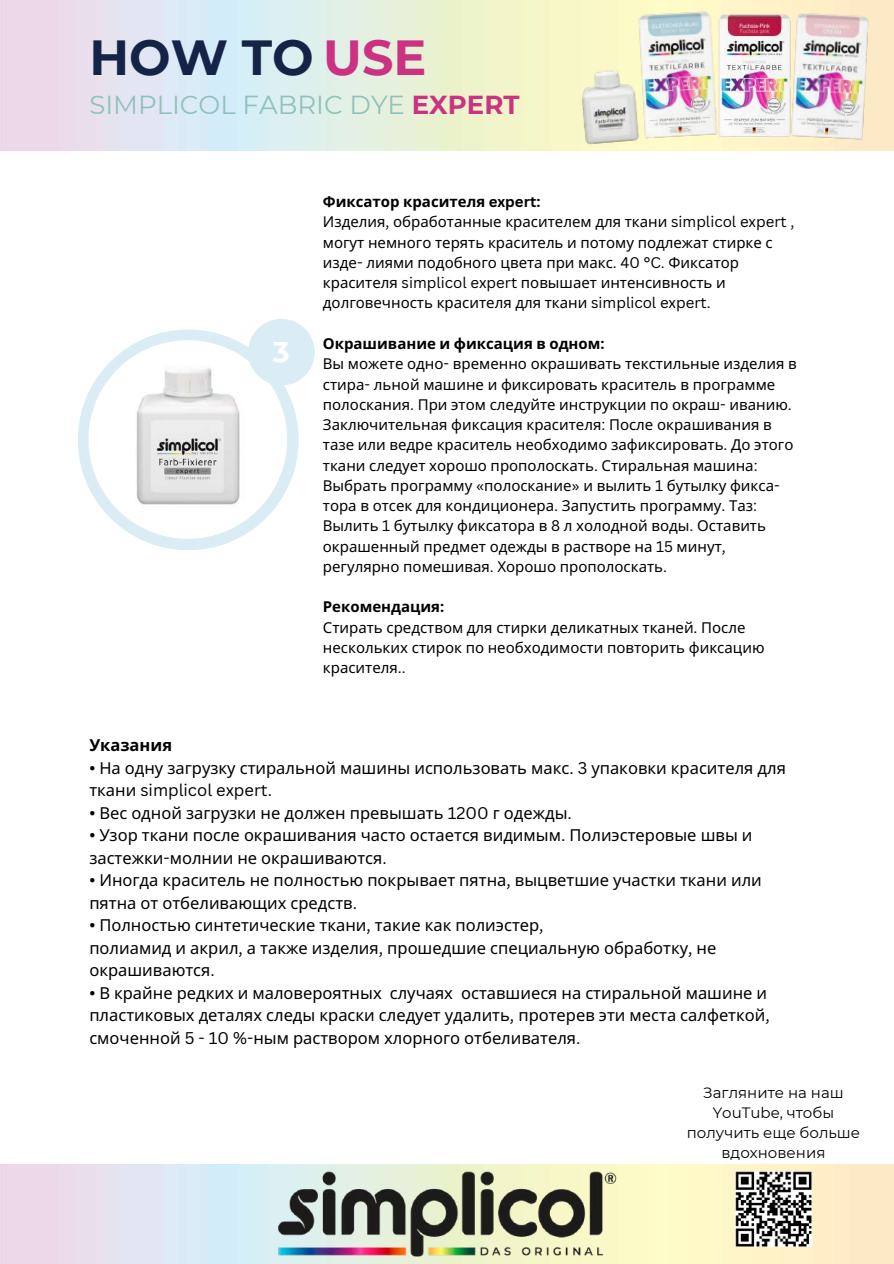
<style>
.page{position:relative;width:894px;height:1264px;background:#fff}
.page>*{position:absolute;margin:0;border:0;box-sizing:border-box;transform-origin:0 0}
.t1{font:700 49.2px "Montserrat";color:#142346}
.t2{font:700 28.5px "Montserrat";color:#fff}
.t3{font:25.95px "Montserrat";color:#91c1bc}
.t4{font:16.5px/22.5px "Noto Sans";color:#000}
.t5{font:16.5px "Canva Sans";color:#000}
.t6{font:700 16.5px "Noto Sans";color:#000}
.t7{font:15px/20.2px "Noto Sans";color:#000}
.t8{font:15px/20.2px "Montserrat";color:#000;text-align:center}
.s1{color:#cc3282}
.s2{font-weight:700;color:#cc3282}
.s3{font-weight:700}
.s4{font-family:"Canva Sans";font-weight:700}
.s5{font-family:"Canva Sans"}
.s6{font-family:"Noto Sans"}
</style>
<div class="page">
<img style="left:0;top:1164px;width:893px;height:99px">
<img style="left:758px;top:0;width:135px;height:151px">
<img style="left:597px;top:0;width:161px;height:151px">
<img style="left:553px;top:44px;width:112px;height:107px">
<div style="left:78px;top:329px;width:220px;height:221px;background:#daecf4;border-radius:50%"></div>
<img style="left:88px;top:340px;width:199px;height:199px">
<div style="left:248px;top:319px;width:66px;height:66px;background:#daecf4;border-radius:50%"></div>
<img style="left:276px;top:1171px;width:341px;height:85px">
<img style="left:735px;top:1171px;width:75px;height:75px">
<h1 class="t1" style="left:89px;top:27px;width:338px">HOW TO <span class="s1">USE</span></h1>
<h3 class="t3" style="left:89px;top:89px;width:431px">SIMPLICOL FABRIC DYE <span class="s2">EXPERT</span></h3>
<h2 class="t2" style="left:273px;top:334px;width:18px">3</h2>
<p class="t7" style="left:323px;top:191px;width:473px"><span class="s3">Фиксатор красителя</span> <span class="s4">expert:<br></span>Изделия<span class="s5">,</span> обработанные красителем для ткани <span class="s5">simplicol expert , </span>могут немного терять краситель и потому подлежат стирке с изде<span class="s5">-</span> лиями подобного цвета при макс<span class="s5">. 40 °C.</span> Фиксатор красителя <span class="s5">simplicol expert</span> повышает интенсивность и долговечность красителя для ткани <span class="s5">simplicol expert.</span></p>
<p class="t7" style="left:323px;top:333px;width:475px"><span class="s3">Окрашивание и фиксация в одном</span><span class="s4">:<br></span>Вы можете одно<span class="s5">-</span> временно окрашивать текстильные изделия в стира<span class="s5">-</span> льной машине и фиксировать краситель в программе полоскания<span class="s5">.</span> При этом следуйте инструкции по окраш<span class="s5">-</span> иванию<span class="s5">.<br></span>Заключительная фиксация красителя<span class="s5">:</span> После окрашивания в тазе или ведре краситель необходимо зафиксировать<span class="s5">.</span> До этого ткани следует хорошо прополоскать<span class="s5">.</span> Стиральная машина<span class="s5">:<br></span>Выбрать программу <span class="s5">«</span>полоскание<span class="s5">»</span> и вылить <span class="s5">1</span> бутылку фикса&shy;тора в отсек для кондиционера<span class="s5">.</span> Запустить программу<span class="s5">.</span> Таз<span class="s5">:<br></span>Вылить <span class="s5">1</span> бутылку фиксатора в <span class="s5">8</span> л холодной воды<span class="s5">.</span> Оставить окрашенный предмет одежды в растворе на <span class="s5">15</span> минут<span class="s5">, </span>регулярно помешивая<span class="s5">.</span> Хорошо прополоскать<span class="s5">.</span></p>
<p class="t7" style="left:323px;top:596px;width:443px"><span class="s3">Рекомендация</span><span class="s4">:<br></span>Стирать средством для стирки деликатных тканей<span class="s5">.</span> После нескольких стирок по необходимости повторить фиксацию красителя<span class="s5">..</span></p>
<p class="t6" style="left:89px;top:733px;width:84px">Указания</p>
<p class="t4" style="left:89px;top:756px;width:697px"><span class="s5">•</span> На одну загрузку стиральной машины использовать макс<span class="s5">. 3</span> упаковки красителя для</p>
<p class="t5" style="left:89px;top:778px;width:184px"><span class="s6">ткани</span> simplicol expert.</p>
<p class="t4" style="left:89px;top:801px;width:484px"><span class="s5">•</span> Вес одной загрузки не должен превышать <span class="s5">1200</span> г одежды<span class="s5">.</span></p>
<p class="t4" style="left:89px;top:823px;width:664px"><span class="s5">•</span> Узор ткани после окрашивания часто остается видимым<span class="s5">.</span> Полиэстеровые швы и застежки<span class="s5">-</span>молнии не окрашиваются<span class="s5">.</span></p>
<p class="t4" style="left:89px;top:868px;width:673px"><span class="s5">•</span> Иногда краситель не полностью покрывает пятна<span class="s5">,</span> выцветшие участки ткани или пятна от отбеливающих средств<span class="s5">.</span></p>
<p class="t4" style="left:89px;top:913px;width:628px"><span class="s5">•</span> Полностью синтетические ткани<span class="s5">,</span> такие как полиэстер<span class="s5">,<br></span>полиамид и акрил<span class="s5">,</span> а также изделия<span class="s5">,</span> прошедшие специальную обработку<span class="s5">,</span> не окрашиваются<span class="s5">.</span></p>
<p class="t4" style="left:89px;top:981px;width:681px"><span class="s5">•</span> В крайне редких и маловероятных случаях оставшиеся на стиральной машине и пластиковых деталях следы краски следует удалить<span class="s5">,</span> протерев эти места салфеткой<span class="s5">, </span>смоченной <span class="s5">5 - 10 %-</span>ным раствором хлорного отбеливателя<span class="s5">.</span></p>
<p class="t8" style="left:686px;top:1082px;width:175px">Загляните на наш<br>YouTube, чтобы получить еще больше вдохновения</p>
</div>
